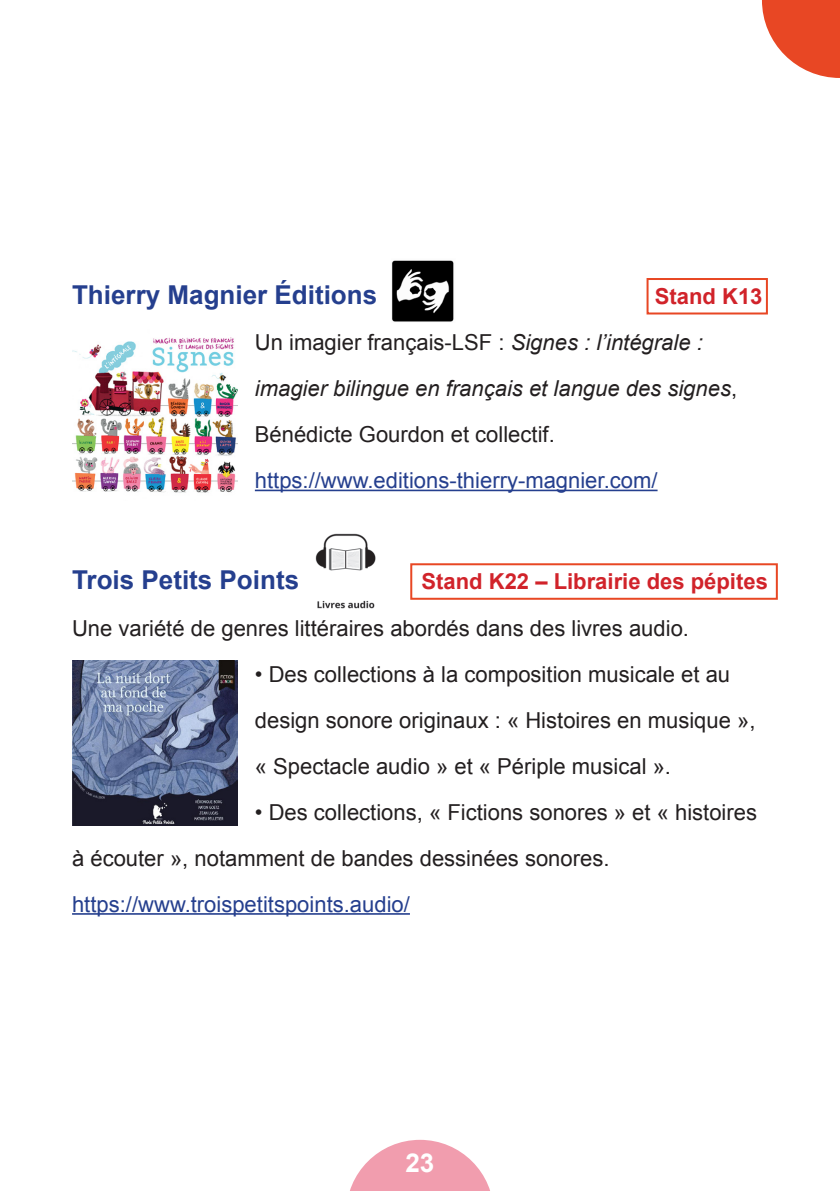
<style>
.page{position:relative;width:840px;height:1191px;background:#fff}
.page>*{position:absolute;margin:0;border:0;box-sizing:border-box;transform-origin:0 0}
.Corps_1{font:700 26px "Arial";color:#253f8e}
.t1{font:700 26px "Arial";color:#fff}
.Corps_1-2{font:22px/46px "Arial";color:#231f20}
.Corps_1-3{font:italic 22px/46px "Arial";color:#231f20}
.Corps_1-4{font:22px "Arial";color:#253f8e}
.Corps_1-5{font:700 22px "Arial";color:#d1232a}
.s1{font-style:normal}
</style>
<div class="page">
<svg style="left:350px;top:1139px;width:140px;height:52px"></svg>
<svg style="left:762px;top:0;width:77px;height:78px"></svg>
<hr style="left:255px;top:489px;width:402px;height:2px;background:#253f8e">
<hr style="left:72px;top:913px;width:337px;height:1px;background:#253f8e">
<div style="left:646px;top:278px;width:121px;height:36px;border:2px solid #e84724"></div>
<img style="left:392px;top:260px;width:62px;height:62px">
<img style="left:315px;top:533px;width:61px;height:76px">
<img style="left:72px;top:337px;width:166px;height:156px">
<img style="left:72px;top:660px;width:166px;height:165px">
<div style="left:410px;top:563px;width:367px;height:37px;border:2px solid #e84724"></div>
<p class="Corps_1" style="left:72px;top:278px;width:306px">Thierry Magnier Éditions</p>
<p class="Corps_1-5" style="left:654px;top:282px;width:109px">Stand K13</p>
<p class="Corps_1-3" style="left:255px;top:320px;width:483px"><span class="s1">Un imagier français-LSF :</span> Signes : l’intégrale : imagier bilingue en français et langue des signes<span class="s1">,<br>Bénédicte Gourdon et collectif.</span></p>
<p class="Corps_1-4" style="left:255px;top:466px;width:404px">https://www.editions-thierry-magnier.com/</p>
<p class="Corps_1" style="left:72px;top:563px;width:228px">Trois Petits Points</p>
<p class="Corps_1-5" style="left:421px;top:567px;width:347px">Stand K22 – Librairie des pépites</p>
<p class="Corps_1-2" style="left:72px;top:605px;width:618px">Une variété de genres littéraires abordés dans des livres audio.</p>
<p class="Corps_1-2" style="left:255px;top:651px;width:502px">• Des collections à la composition musicale et au design sonore originaux : « Histoires en musique », « Spectacle audio » et « Périple musical ».</p>
<p class="Corps_1-2" style="left:72px;top:789px;width:686px;text-indent:183px">• Des collections, « Fictions sonores » et « histoires à écouter », notamment de bandes dessinées sonores.</p>
<p class="Corps_1-4" style="left:72px;top:889px;width:339px">https://www.troispetitspoints.audio/</p>
<p class="t1" style="left:405px;top:1145px;width:30px">23</p>
</div>
